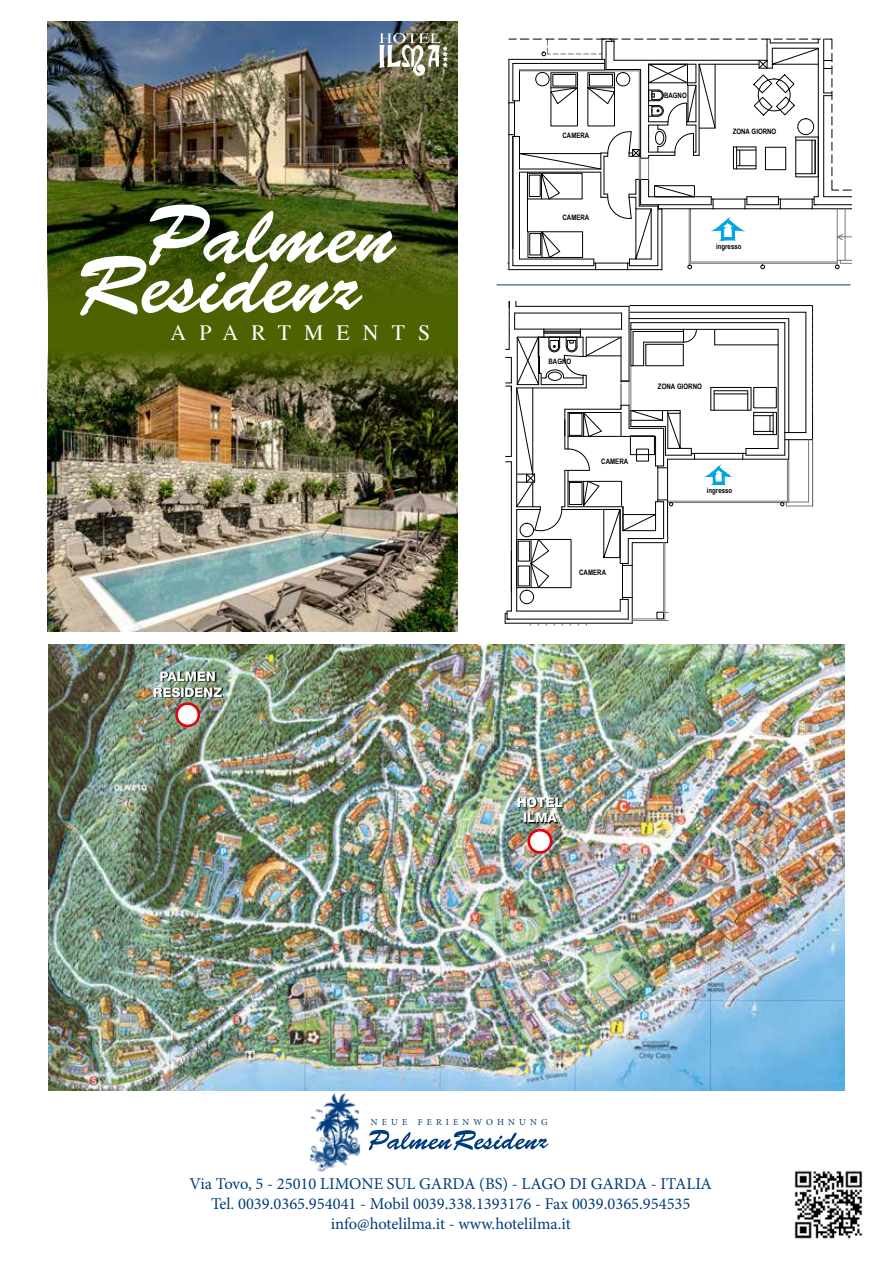
<style>
.page{position:relative;width:893px;height:1263px;background:#fff}
.page>*{position:absolute;margin:0;border:0;box-sizing:border-box;transform-origin:0 0}
.t1{font:21.75px "Times";letter-spacing:.6em;color:#fff}
.t2{font:16.5px/19.8px "Minion Pro";color:#003c7c;text-align:center}
.t3{font:800 13.2px/15.8px "Helvetica Neue LT Std";color:#fff;text-align:center}
.t4{font:9.15px "Minion Pro";letter-spacing:.45em;color:#003c7c}
.t5{font:700 7.5px "Arial Narrow";color:#000}
</style>
<div class="page">
<img style="left:794px;top:1170px;width:69px;height:69px">
<img style="left:309px;top:1093px;width:62px;height:78px">
<img style="left:48px;top:644px;width:797px;height:447px">
<div style="left:177px;top:704px;width:22px;height:22px;background:#fff;border-radius:50%"></div>
<div style="left:175px;top:702px;width:25px;height:25px;border:3px solid #e3000f;border-radius:50%"></div>
<div style="left:529px;top:830px;width:22px;height:22px;background:#fff;border-radius:50%"></div>
<div style="left:527px;top:829px;width:25px;height:25px;border:3px solid #e3000f;border-radius:50%"></div>
<svg style="left:155px;top:672px;width:68px;height:26px;background:#4f5f50"></svg>
<svg style="left:519px;top:798px;width:44px;height:25px"></svg>
<svg style="left:507px;top:39px;width:345px;height:231px"></svg>
<svg style="left:506px;top:588px;width:160px;height:37px"></svg>
<hr style="left:507px;top:619px;width:121px;height:1px;background:#000">
<hr style="left:505px;top:623px;width:127px;height:1px;background:#000">
<hr style="left:517px;top:611px;width:103px;height:1px;background:#000">
<div style="left:657px;top:612px;width:7px;height:7px;border:1px solid #000"></div>
<hr style="left:516px;top:509px;width:1px;height:102px;background:#000">
<hr style="left:511px;top:462px;width:1px;height:149px;background:#000">
<div style="left:520px;top:590px;width:14px;height:14px;border:1px solid #000;border-radius:50%"></div>
<hr style="left:632px;top:620px;width:33px;height:1px;background:#777">
<hr style="left:632px;top:565px;width:1px;height:32px;background:#000">
<hr style="left:663px;top:543px;width:1px;height:69px;background:#777">
<hr style="left:664px;top:543px;width:1px;height:77px;background:#777">
<svg style="left:505px;top:611px;width:6px;height:13px"></svg>
<svg style="left:620px;top:597px;width:37px;height:26px"></svg>
<hr style="left:622px;top:565px;width:1px;height:32px;background:#000">
<hr style="left:665px;top:612px;width:148px;height:1px;background:#777">
<hr style="left:665px;top:620px;width:148px;height:1px;background:#777">
<svg style="left:505px;top:301px;width:308px;height:287px"></svg>
<hr style="left:497px;top:284px;width:354px;height:1px;background:#003c7c">
<div style="left:48px;top:170px;width:409px;height:292px;background:#4d6200"></div>
<img style="left:48px;top:352px;width:409px;height:279px">
<img style="left:48px;top:21px;width:409px;height:273px">
<img style="left:378px;top:33px;width:71px;height:43px">
<svg style="left:80px;top:205px;width:316px;height:111px"></svg>
<svg style="left:369px;top:1130px;width:179px;height:20px"></svg>
<h1 class="t1" style="left:171px;top:312px;width:261px">APARTMENTS</h1>
<p class="t3" style="left:153px;top:668px;width:70px">PALMEN<br>RESIDENZ</p>
<p class="t5" style="left:562px;top:130px;width:28px">CAMERA</p>
<p class="t5" style="left:562px;top:211px;width:28px">CAMERA</p>
<p class="t5" style="left:664px;top:90px;width:24px">BAGNO</p>
<p class="t5" style="left:733px;top:126px;width:45px">ZONA GIORNO</p>
<p class="t5" style="left:716px;top:240px;width:27px">ingresso</p>
<p class="t5" style="left:548px;top:356px;width:24px">BAGNO</p>
<p class="t5" style="left:601px;top:455px;width:28px">CAMERA</p>
<p class="t5" style="left:579px;top:566px;width:28px">CAMERA</p>
<p class="t5" style="left:658px;top:381px;width:45px">ZONA GIORNO</p>
<p class="t5" style="left:707px;top:485px;width:27px">ingresso</p>
<p class="t3" style="left:517px;top:794px;width:47px">HOTEL<br>ILMA</p>
<p class="t4" style="left:371px;top:1116px;width:178px">NEUE FERIENWOHNUNG</p>
<p class="t2" style="left:190px;top:1174px;width:524px">Via Tovo, 5 - 25010 LIMONE SUL GARDA (BS) - LAGO DI GARDA - ITALIA<br>Tel. 0039.0365.954041 - Mobil 0039.338.1393176 - Fax 0039.0365.954535 info@hotelilma.it - www.hotelilma.it</p>
</div>
